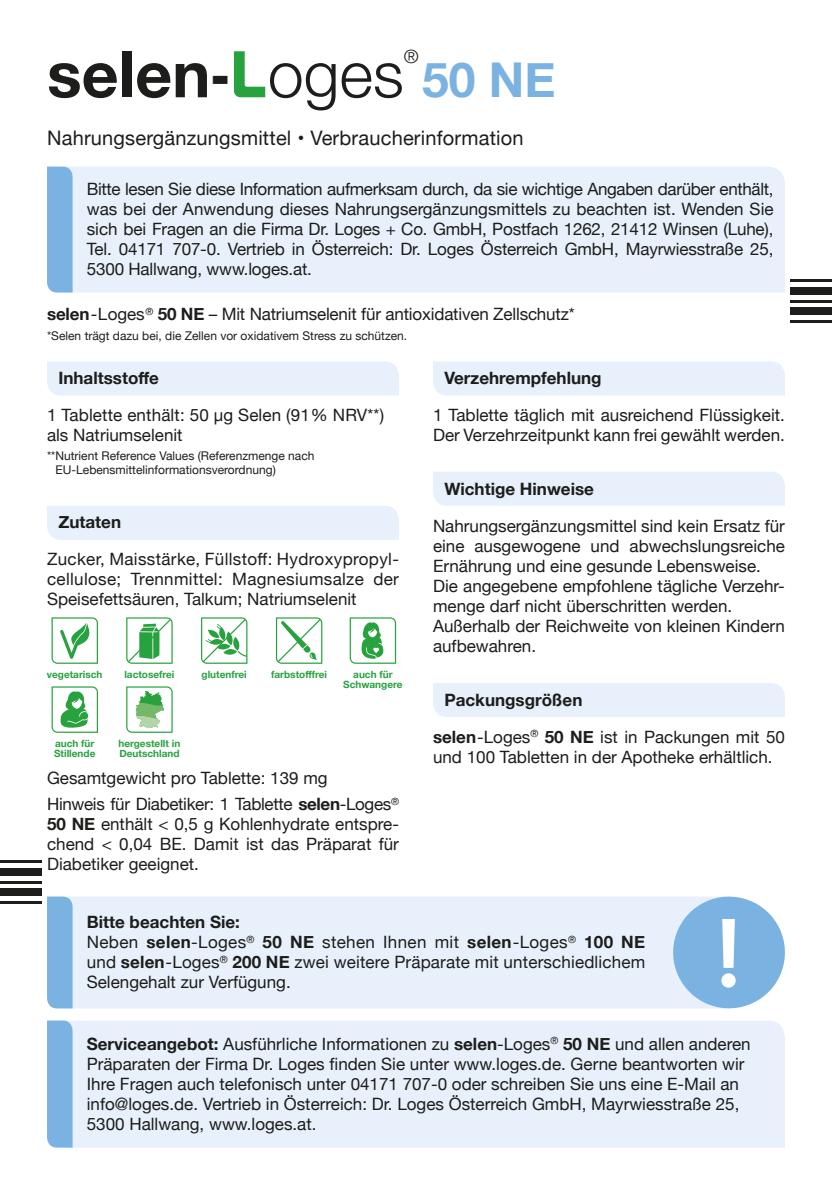
<style>
.page{position:relative;width:832px;height:1193px;background:#fff}
.page>*{position:absolute;margin:0;border:0;box-sizing:border-box;transform-origin:0 0}
.t1{font:700 64.4px "Helvetica Neue";color:#1d1d1b}
.t2{font:700 48px "Helvetica Neue";color:#7ab2e1}
.t3{font:20px "Helvetica Neue";letter-spacing:.01em;color:#1d1d1b}
.t4{font:300 18.6px "Helvetica Neue";color:#1d1d1b}
.t5{font:17px/20px "Helvetica Neue";color:#1d1d1b}
.t6{font:17px/25.6px "Helvetica Neue";letter-spacing:-.02em;color:#1d1d1b}
.t7{font:700 17px "Helvetica Neue";color:#1d1d1b}
.t8{font:12px/13.8px "Helvetica Neue";color:#1d1d1b}
.t9{font:700 10px/10px "Helvetica Neue";color:#27a23f}
.s1{font-weight:300}
.s2{font-weight:700}
</style>
<div class="page">
<svg style="left:234px;top:51px;width:31px;height:46px"></svg>
<div style="left:47px;top:361px;width:352px;height:34px;background:#e7f0fb"></div>
<div style="left:433px;top:361px;width:351px;height:34px;background:#e7f0fb"></div>
<div style="left:433px;top:472px;width:351px;height:33px;background:#e7f0fb"></div>
<div style="left:433px;top:683px;width:351px;height:34px;background:#e7f0fb"></div>
<div style="left:47px;top:506px;width:352px;height:34px;background:#e7f0fb"></div>
<div style="left:73px;top:167px;width:711px;height:125px;background:#e7f0fb"></div>
<div style="left:47px;top:167px;width:26px;height:125px;background:#7ab2e1"></div>
<div style="left:73px;top:1020px;width:711px;height:127px;background:#e7f0fb"></div>
<div style="left:47px;top:1020px;width:26px;height:127px;background:#7ab2e1"></div>
<div style="left:73px;top:896px;width:594px;height:112px;background:#e7f0fb"></div>
<div style="left:47px;top:896px;width:26px;height:112px;background:#7ab2e1"></div>
<svg style="left:667px;top:896px;width:118px;height:113px"></svg>
<svg style="left:51px;top:617px;width:47px;height:46px"></svg>
<svg style="left:276px;top:617px;width:46px;height:46px"></svg>
<svg style="left:201px;top:617px;width:46px;height:46px"></svg>
<svg style="left:126px;top:617px;width:46px;height:46px"></svg>
<svg style="left:51px;top:686px;width:47px;height:46px"></svg>
<svg style="left:126px;top:686px;width:46px;height:46px"></svg>
<svg style="left:349px;top:617px;width:47px;height:46px"></svg>
<hr style="left:790px;top:320px;width:41px;height:3px;background:#1d1d1b">
<div style="left:790px;top:307px;width:41px;height:8px;background:#1d1d1b"></div>
<hr style="left:790px;top:300px;width:41px;height:2px;background:#1d1d1b">
<div style="left:790px;top:287px;width:41px;height:8px;background:#1d1d1b"></div>
<hr style="left:790px;top:279px;width:41px;height:3px;background:#1d1d1b">
<hr style="left:0;top:860px;width:41px;height:3px;background:#1d1d1b">
<div style="left:0;top:868px;width:41px;height:7px;background:#1d1d1b"></div>
<hr style="left:0;top:880px;width:41px;height:3px;background:#1d1d1b">
<div style="left:0;top:888px;width:41px;height:8px;background:#1d1d1b"></div>
<hr style="left:0;top:901px;width:41px;height:2px;background:#1d1d1b">
<h1 class="t1" style="left:47px;top:24px;width:358px">selen- <span class="s1">oges</span></h1>
<p class="t4" style="left:403px;top:41px;width:16px">®</p>
<h2 class="t2" style="left:422px;top:42px;width:135px">50 NE</h2>
<p class="t3" style="left:47px;top:124px;width:478px">Nahrungsergänzungsmittel • Verbraucherinformation</p>
<p class="t5" style="left:87px;top:179px;width:687px;text-align:justify">Bitte lesen Sie diese Information aufmerksam durch, da sie wichtige Angaben darüber enthält, was bei der Anwendung dieses Nahrungsergänzungsmittels zu beachten ist. Wenden Sie sich bei Fragen an die Firma Dr. Loges + Co. GmbH, Postfach 1262, 21412 Winsen (Luhe), Tel. 04171 707-0. Vertrieb in Österreich: Dr. Loges Österreich GmbH, Mayrwiesstraße 25, 5300 Hallwang, www.loges.at.</p>
<p class="t5" style="left:47px;top:305px;width:529px"><span class="s2">selen</span>-Loges<sup>®</sup> <span class="s2">50 NE</span> – Mit Natriumselenit für antioxidativen Zellschutz*</p>
<p class="t8" style="left:47px;top:329px;width:361px">*Selen trägt dazu bei, die Zellen vor oxidativem Stress zu schützen.</p>
<p class="t7" style="left:58px;top:364px;width:102px">Inhaltsstoffe</p>
<p class="t5" style="left:47px;top:405px;width:338px">1 Tablette enthält: 50 µg Selen (91% NRV**) als Natriumselenit</p>
<p class="t8" style="left:55px;top:449px;width:260px;text-indent:-8px">**Nutrient Reference Values (Referenzmenge nach<br>EU-Lebensmittelinformationsverordnung)</p>
<p class="t7" style="left:58px;top:508px;width:64px">Zutaten</p>
<p class="t5" style="left:47px;top:550px;width:353px;text-align:justify">Zucker, Maisstärke, Füllstoff: Hydroxypropyl&shy;cellulose; Trennmittel: Magnesiumsalze der Speisefettsäuren, Talkum; Natriumselenit</p>
<p class="t9" style="left:47px;top:669px;width:57px">vegetarisch</p>
<p class="t9" style="left:124px;top:669px;width:52px">lactosefrei</p>
<p class="t9" style="left:201px;top:669px;width:47px">glutenfrei</p>
<p class="t9" style="left:271px;top:669px;width:57px">farbstofffrei</p>
<p class="t9" style="left:343px;top:669px;width:61px;text-align:center">auch für<br>Schwangere</p>
<p class="t9" style="left:54px;top:738px;width:43px">auch für<br>Stillende</p>
<p class="t9" style="left:118px;top:738px;width:63px">hergestellt in<br>Deutschland</p>
<p class="t6" style="left:47px;top:766px;width:353px">Gesamtgewicht pro Tablette: 139 mg<br>Hinweis für Diabetiker: 1 Tablette <span class="s2">selen</span>-Loges<sup>®</sup></p>
<p class="t5" style="left:47px;top:815px;width:353px;text-align:justify"><span class="s2">50 NE</span> enthält &lt; 0,5 g Kohlenhydrate entspre&shy;chend &lt; 0,04 BE. Damit ist das Präparat für Diabetiker geeignet.</p>
<p class="t7" style="left:444px;top:364px;width:159px">Verzehrempfehlung</p>
<p class="t5" style="left:433px;top:405px;width:353px">1 Tablette täglich mit ausreichend Flüssigkeit.<br>Der Verzehrzeitpunkt kann frei gewählt werden.</p>
<p class="t7" style="left:444px;top:475px;width:151px">Wichtige Hinweise</p>
<p class="t5" style="left:433px;top:516px;width:353px">Nahrungsergänzungsmittel sind kein Ersatz für eine ausgewogene und abwechslungsreiche Ernährung und eine gesunde Lebensweise.<br>Die angegebene empfohlene tägliche Verzehr&shy;menge darf nicht überschritten werden.<br>Außerhalb der Reichweite von kleinen Kindern aufbewahren.</p>
<p class="t5" style="left:433px;top:682px;width:353px;line-height:37px;text-indent:11px"><span class="s2">Packungsgrößen<br>selen</span>-Loges<sup>®</sup> <span class="s2">50 NE</span> ist in Packungen mit 50</p>
<p class="t5" style="left:433px;top:747px;width:341px">und 100 Tabletten in der Apotheke erhältlich.</p>
<p class="t5" style="left:87px;top:913px;width:559px"><span class="s2">Bitte beachten Sie:<br></span>Neben <span class="s2">selen</span>-Loges<sup>®</sup> <span class="s2">50 NE</span> stehen Ihnen mit <span class="s2">selen</span>-Loges<sup>®</sup> <span class="s2">100 NE </span>und <span class="s2">selen</span>-Loges<sup>®</sup> <span class="s2">200 NE</span> zwei weitere Präparate mit unterschiedlichem Selengehalt zur Verfügung.</p>
<p class="t5" style="left:87px;top:1034px;width:665px"><span class="s2">Serviceangebot:</span> Ausführliche Informationen zu <span class="s2">selen</span>-Loges<sup>®</sup> <span class="s2">50 NE</span> und allen anderen Präparaten der Firma Dr. Loges finden Sie unter www.loges.de. Gerne beantworten wir Ihre Fragen auch telefonisch unter 04171 707-0 oder schreiben Sie uns eine E-Mail an info@loges.de. Vertrieb in Österreich: Dr. Loges Österreich GmbH, Mayrwiesstraße 25, 5300 Hallwang, www.loges.at.</p>
</div>
